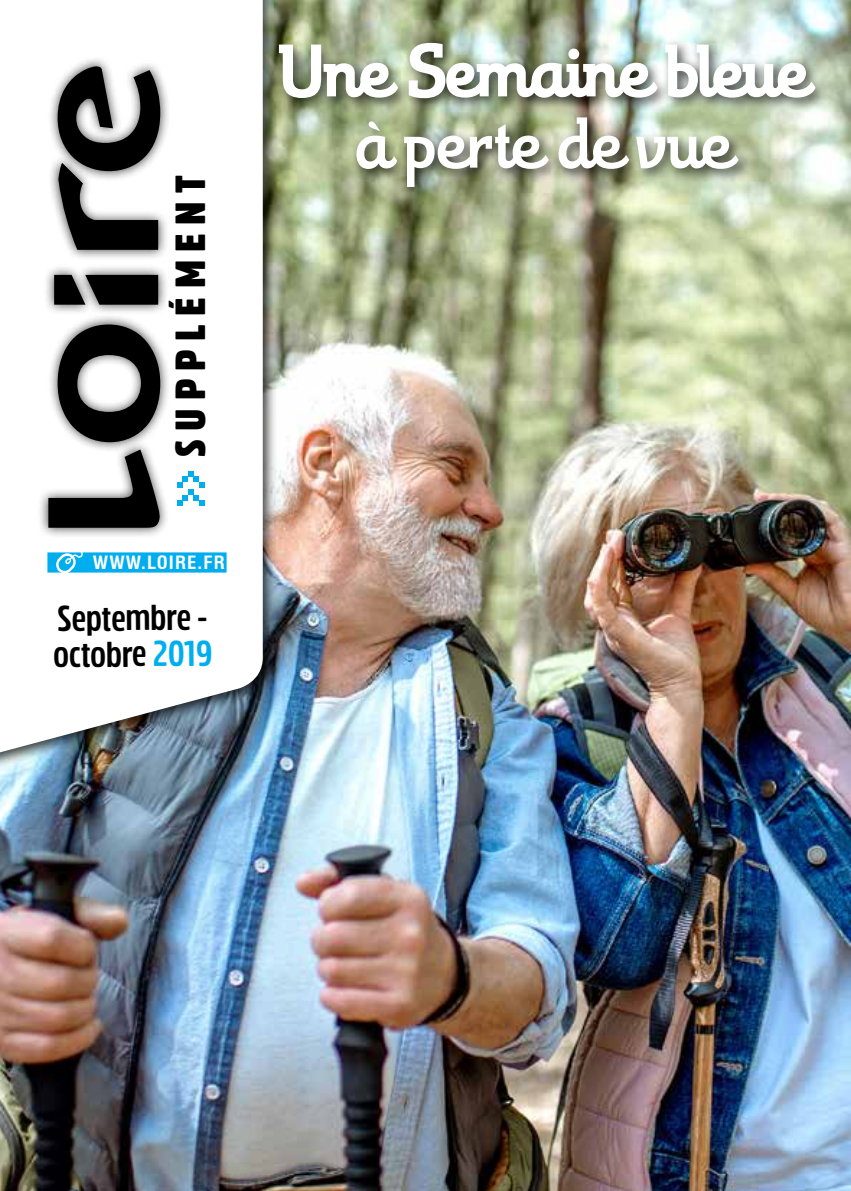
<style>
.page{position:relative;width:851px;height:1191px;background:#fff}
.page>*{position:absolute;margin:0;border:0;box-sizing:border-box;transform-origin:0 0}
.t1{font:70px/72px "Theorem";letter-spacing:-.005em;color:#fff;text-align:center}
.t2{font:900 42.2px "Rockeby Cd";letter-spacing:.2em;color:#000}
.t3{font:700 36px/35.8px "Rockeby Cd";color:#000}
.t4{font:700 condensed 18px "Swiss 721 BT";letter-spacing:.06em;color:#fff;scale:1.05 1}
.s1{color:#00aeef}
</style>
<div class="page">
<img style="left:0;top:0;width:850px;height:1191px">
<div style="left:0;top:0;width:277px;height:780px;background:#000;opacity:.75"></div>
<svg style="left:0;top:0;width:264px;height:770px"></svg>
<div style="left:37px;top:440px;width:133px;height:98px;background:#000;opacity:.75"></div>
<svg style="left:48px;top:453px;width:112px;height:75px"></svg>
<div style="left:48px;top:153px;width:121px;height:108px;background:#000;opacity:.75"></div>
<div style="left:76px;top:264px;width:93px;height:52px;background:#000;opacity:.75"></div>
<div style="left:43px;top:264px;width:52px;height:52px;background:#000;opacity:.75"></div>
<svg style="left:54px;top:275px;width:104px;height:30px;background:#1c1c1c"></svg>
<div style="left:47px;top:313px;width:124px;height:140px;background:#000;opacity:.75"></div>
<svg style="left:58px;top:324px;width:102px;height:118px"></svg>
<div style="left:47px;top:56px;width:124px;height:126px;background:#000;opacity:.75"></div>
<svg style="left:58px;top:66px;width:102px;height:184px"></svg>
<div style="left:47px;top:552px;width:179px;height:20px;background:#00aeef"></div>
<svg style="left:56px;top:543px;width:27px;height:30px"></svg>
<svg style="left:177px;top:471px;width:27px;height:35px"></svg>
<div style="left:272px;top:36px;width:556px;height:166px;background:#000;opacity:.75"></div>
<svg style="left:278px;top:44px;width:120px;height:55px;background:#919a82"></svg>
<img style="left:408px;top:42px;width:250px;height:57px">
<svg style="left:664px;top:44px;width:152px;height:54px"></svg>
<p class="t2" style="left:165px;top:457px;width:283px;rotate:-90deg">SUPPLÉMENT</p>
<p class="t4" style="left:93px;top:552px;width:127px">WWW.LOIRE.FR</p>
<p class="t3" style="left:52px;top:605px;width:161px;rotate:-1deg">Septembre - octobre <span class="s1">2019</span></p>
<p class="t1" style="left:280px;top:37px;width:530px">Une Semaine bleue à perte de vue</p>
</div>
